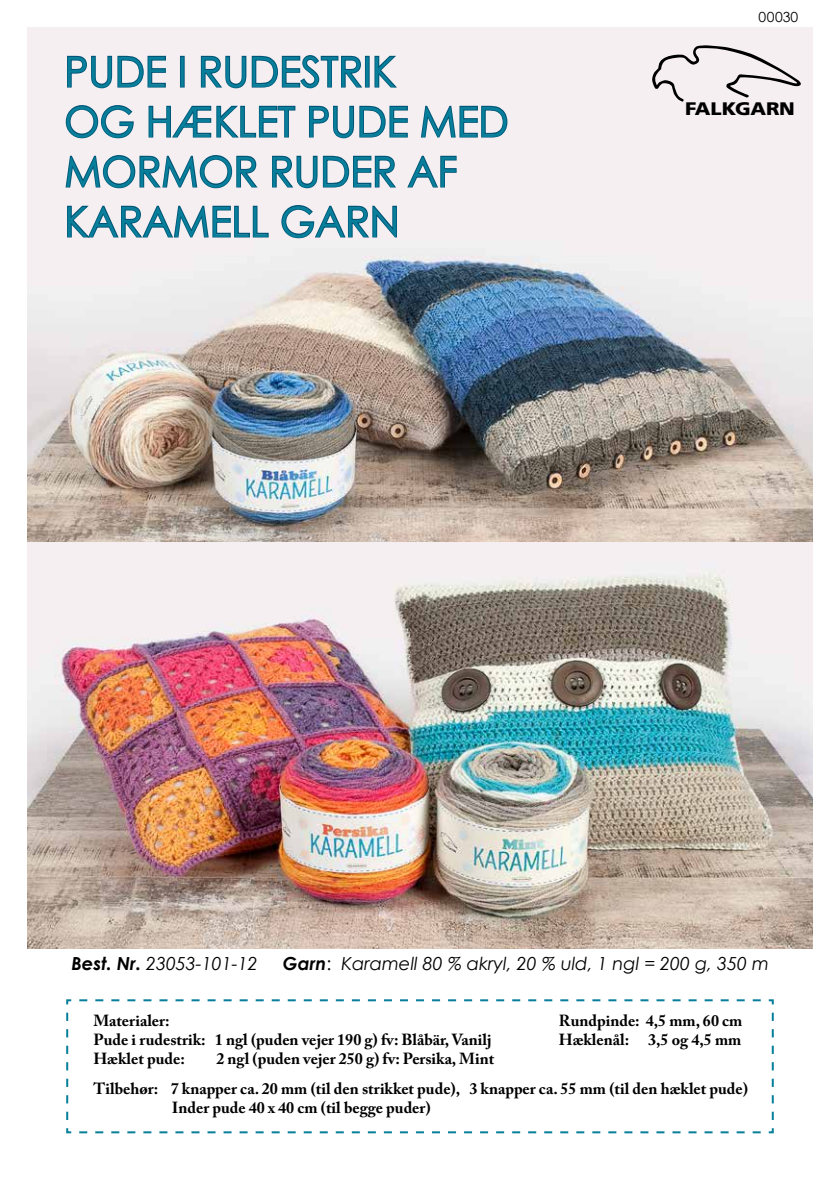
<style>
.page{position:relative;width:840px;height:1191px;background:#fff}
.page>*{position:absolute;margin:0;border:0;box-sizing:border-box;transform-origin:0 0}
.t1{font:41.6px/50px "Century Gothic";color:#077f9b}
.t2{font:900 18.2px "Frutiger";letter-spacing:-.02em;color:#000;scale:1.11 1}
.t3{font:italic 18px "Century Gothic";color:#000}
.t4{font:700 16px/19.2px "Adobe Caslon Pro";color:#000}
.t5{font:14px "Century Gothic";letter-spacing:.02em;color:#000}
.s1{font-weight:700}
.s2{font-style:normal}
</style>
<div class="page">
<img style="left:27px;top:541px;width:785px;height:407px">
<img style="left:27px;top:27px;width:785px;height:514px">
<svg style="left:66px;top:49px;width:101px;height:40px"></svg>
<div style="left:180px;top:56px;width:4px;height:32px;border:2px solid #005576"></div>
<svg style="left:200px;top:49px;width:164px;height:40px"></svg>
<div style="left:365px;top:56px;width:4px;height:32px;border:2px solid #005576"></div>
<svg style="left:373px;top:55px;width:26px;height:33px"></svg>
<svg style="left:65px;top:104px;width:69px;height:35px"></svg>
<svg style="left:148px;top:105px;width:148px;height:34px"></svg>
<svg style="left:308px;top:99px;width:100px;height:40px"></svg>
<svg style="left:419px;top:105px;width:89px;height:34px"></svg>
<svg style="left:64px;top:154px;width:195px;height:35px"></svg>
<svg style="left:271px;top:149px;width:126px;height:40px"></svg>
<svg style="left:405px;top:154px;width:52px;height:34px"></svg>
<svg style="left:66px;top:204px;width:203px;height:35px"></svg>
<svg style="left:280px;top:204px;width:117px;height:35px"></svg>
<svg style="left:651px;top:45px;width:149px;height:57px"></svg>
<svg style="left:66px;top:999px;width:708px;height:135px"></svg>
<h1 class="t1" style="left:64px;top:46px;width:445px">PUDE I RUDESTRIK<br>OG HÆKLET PUDE MED<br>MORMOR RUDER AF<br>KARAMELL GARN</h1>
<p class="t5" style="left:758px;top:8px;width:41px">00030</p>
<p class="t2" style="left:684px;top:97px;width:100px">FALKGARN</p>
<p class="t3" style="left:71px;top:953px;width:188px"><span class="s1">Best. Nr.</span> 23053-101-12</p>
<p class="t3" style="left:283px;top:953px;width:487px"><span class="s1">Garn</span><span class="s2">:</span> Karamell 80 % akryl, 20 % uld, 1 ngl = 200 g, 350 m</p>
<p class="t4" style="left:558px;top:1010px;width:185px">Rundpinde: 4,5 mm, 60 cm<br>Hæklenål: 3,5 og 4,5 mm</p>
<p class="t4" style="left:93px;top:1010px;width:399px">Materialer:<br>Pude i rudestrik: 1 ngl (puden vejer 190 g) fv: Blåbär, Vanilj<br>Hæklet pude:</p>
<p class="t4" style="left:93px;top:1043px;width:655px;line-height:29.6px;text-indent:123px">2 ngl (puden vejer 250 g) fv: Persika, Mint<br>Tilbehør: 7 knapper ca. 20 mm (til den strikket pude), 3 knapper ca. 55 mm (til den hæklet pude)</p>
<p class="t4" style="left:172px;top:1097px;width:260px">Inder pude 40 x 40 cm (til begge puder)</p>
</div>
